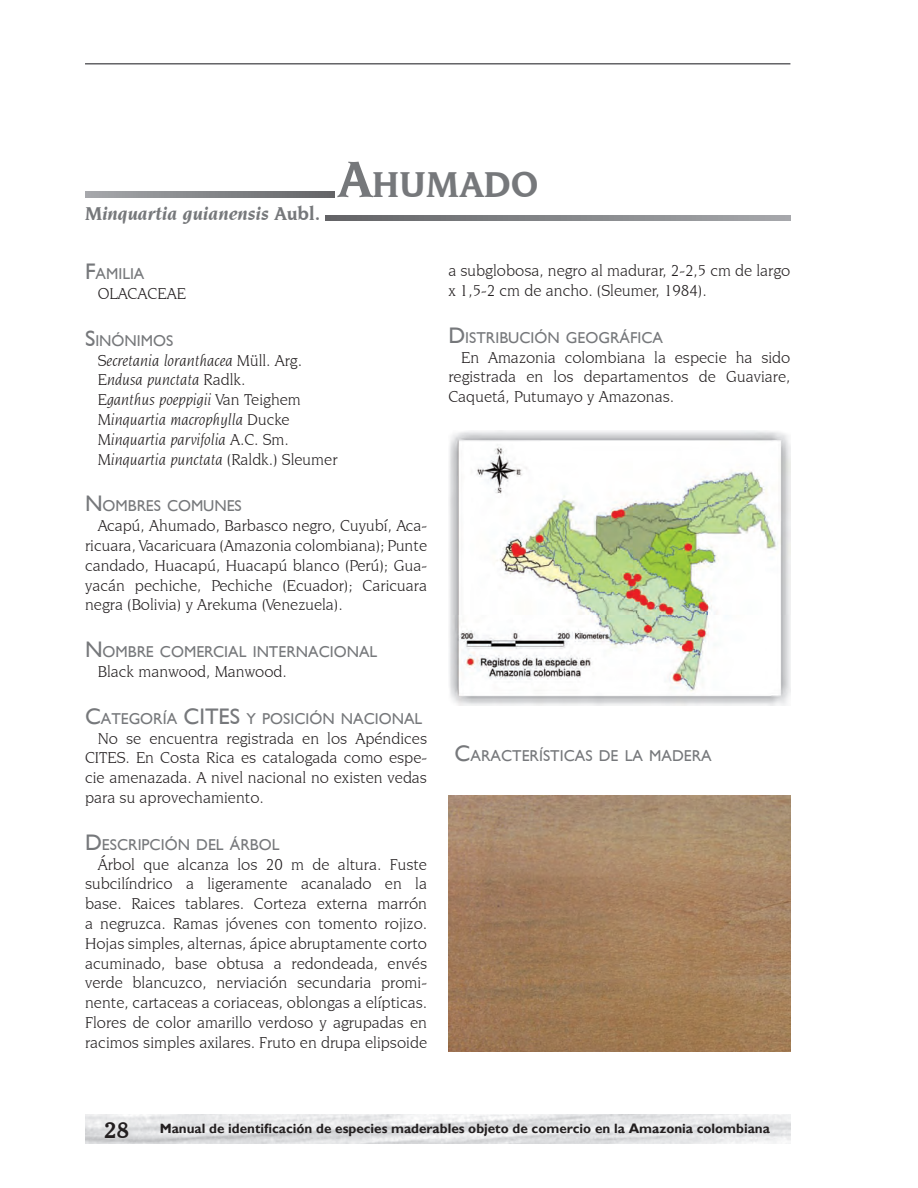
<style>
.page{position:relative;width:918px;height:1188px;background:#fff}
.page>*{position:absolute;margin:0;border:0;box-sizing:border-box;transform-origin:0 0}
.t1{font:700 37.8px "Novarese IT Cby BT";color:#76787b}
.t2{font:22.5px "Cheltenham BT Bold Headline";color:#231f20}
.t3{font:italic 700 19.5px "Novarese IT Cby BT";color:#76787b}
.t4{font:16.5px/19.8px "Novarese IT Cby BT";color:#231f20;text-align:justify}
.t5{font:italic 16.5px/19.8px "Novarese IT Cby BT";color:#231f20}
.t6{font:15.75px "Gill Sans";color:#76787b}
.t7{font:700 13.5px "Gill Sans";color:#231f20}
.s1{font-size:54px}
.s2{font-style:normal}
.s3{font-size:22.5px}
</style>
<div class="page">
<hr style="left:85px;top:63px;width:705px;height:2px;background:#636366">
<svg style="left:85px;top:192px;width:249px;height:5px"></svg>
<svg style="left:325px;top:215px;width:465px;height:6px;background:#848589"></svg>
<img style="left:449px;top:431px;width:341px;height:274px">
<img style="left:448px;top:795px;width:342px;height:257px">
<h1 class="t1" style="left:337px;top:161px;width:203px"><span class="s1">A</span>HUMADO</h1>
<p class="t3" style="left:85px;top:202px;width:237px">Minquartia guianensis <span class="s2">Aubl.</span></p>
<p class="t6" style="left:85px;top:265px;width:61px"><span class="s3">F</span>AMILIA</p>
<p class="t4" style="left:98px;top:283px;width:90px">OLACACEAE</p>
<p class="t6" style="left:85px;top:331px;width:90px"><span class="s3">S</span>INÓNIMOS</p>
<p class="t5" style="left:98px;top:350px;width:241px">Secretania loranthacea <span class="s2">Müll. Arg.<br></span>Endusa punctata <span class="s2">Radlk.<br></span>Eganthus poeppigii <span class="s2">Van Teighem<br></span>Minquartia macrophylla <span class="s2">Ducke<br></span>Minquartia parvifolia <span class="s2">A.C. Sm.<br></span>Minquartia punctata <span class="s2">(Raldk.) Sleumer</span></p>
<p class="t6" style="left:85px;top:497px;width:158px"><span class="s3">N</span>OMBRES COMUNES</p>
<p class="t4" style="left:85px;top:516px;width:344px;text-indent:13px">Acapú, Ahumado, Barbasco negro, Cuyubí, Aca&shy;ricuara, Vacaricuara (Amazonia colombiana); Punte candado, Huacapú, Huacapú blanco (Perú); Gua&shy;yacán pechiche, Pechiche (Ecuador); Caricuara negra (Bolivia) y Arekuma (Venezuela).</p>
<p class="t6" style="left:85px;top:643px;width:294px"><span class="s3">N</span>OMBRE COMERCIAL INTERNACIONAL</p>
<p class="t4" style="left:98px;top:661px;width:190px">Black manwood, Manwood.</p>
<p class="t6" style="left:85px;top:709px;width:339px"><span class="s3">C</span>ATEGORÍA <span class="s3">CITES</span> Y POSICIÓN NACIONAL</p>
<p class="t4" style="left:85px;top:728px;width:344px;text-indent:13px">No se encuentra registrada en los Apéndices CITES. En Costa Rica es catalogada como espe&shy;cie amenazada. A nivel nacional no existen vedas para su aprovechamiento.</p>
<p class="t6" style="left:85px;top:835px;width:196px"><span class="s3">D</span>ESCRIPCIÓN DEL ÁRBOL</p>
<p class="t4" style="left:85px;top:854px;width:344px;text-indent:13px">Árbol que alcanza los 20 m de altura. Fuste subcilíndrico a ligeramente acanalado en la base. Raices tablares. Corteza externa marrón a negruzca. Ramas jóvenes con tomento rojizo.<br>Hojas simples, alternas, ápice abruptamente corto acuminado, base obtusa a redondeada, envés verde blancuzco, nerviación secundaria promi&shy;nente, cartaceas a coriaceas, oblongas a elípticas.<br>Flores de color amarillo verdoso y agrupadas en racimos simples axilares. Fruto en drupa elipsoide</p>
<p class="t4" style="left:448px;top:261px;width:344px">a subglobosa, negro al madurar, 2-2,5 cm de largo x 1,5-2 cm de ancho. (Sleumer, 1984).</p>
<p class="t6" style="left:448px;top:328px;width:216px"><span class="s3">D</span>ISTRIBUCIÓN GEOGRÁFICA</p>
<p class="t4" style="left:448px;top:347px;width:344px;text-indent:13px">En Amazonia colombiana la especie ha sido registrada en los departamentos de Guaviare, Caquetá, Putumayo y Amazonas.</p>
<p class="t6" style="left:455px;top:747px;width:259px"><span class="s3">C</span>ARACTERÍSTICAS DE LA MADERA</p>
<h2 class="t2" style="left:105px;top:1116px;width:26px">28</h2>
<p class="t7" style="left:160px;top:1121px;width:612px">Manual de identificación de especies maderables objeto de comercio en la Amazonia colombiana</p>
</div>
